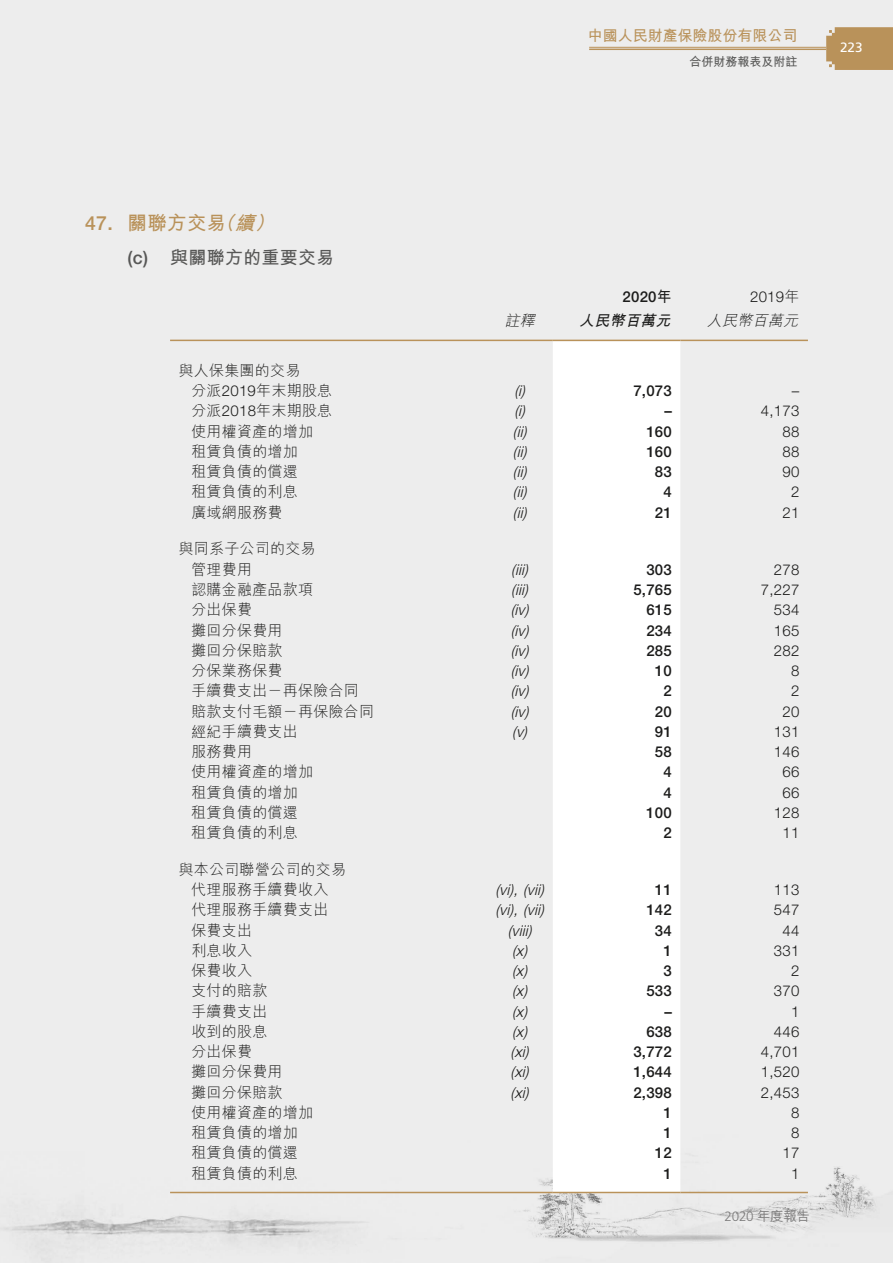
<style>
.page{position:relative;width:893px;height:1263px;background:#ededed}
.page>*{position:absolute;margin:0;border:0;box-sizing:border-box;transform-origin:0 0}
.t1{font:700 19.5px "M Hei HK";letter-spacing:.015em;color:#b9925a}
.t2{font:700 18px "M Hei HK";letter-spacing:.015em;color:#575756}
.t3{font:300 15px/20.2px "M Hei HK";letter-spacing:.015em;color:#1c1c1b}
.t4{font:italic 300 15px "Helvetica Neue LT Std";color:#1c1c1b}
.t5{font:300 15px "Helvetica Neue LT Std";letter-spacing:.015em;color:#1c1c1b}
.t6{font:500 15px "Helvetica Neue LT Std";letter-spacing:.015em;color:#1c1c1b}
.t7{font:700 15px "M Hei HK";letter-spacing:-.005em;color:#b9925a}
.t8{font:italic 300 15px "M Hei HK";color:#1c1c1b}
.t9{font:italic 700 15px "M Hei HK";color:#1c1c1b}
.t10{font:300 13.5px "Frutiger LT Std";color:#7c7b7b}
.t11{font:13.5px "Frutiger LT Std";color:#fff}
.t12{font:700 12px "M Hei HK";letter-spacing:-.005em;color:#575756}
.s1{font-family:"Helvetica Neue LT Std";font-weight:500}
.s2{font-style:italic}
.s3{font-family:"Helvetica Neue LT Std"}
.s4{font-family:"M Hei HK";font-weight:700}
.s5{font-family:"M Hei HK"}
.s6{font-family:"M Hei HK";font-weight:500}
</style>
<div class="page">
<svg style="left:826px;top:27px;width:67px;height:43px;background:#bb9661"></svg>
<hr style="left:589px;top:47px;width:237px;height:1px;background:#b9925a">
<hr style="left:589px;top:49px;width:237px;height:1px;background:#b9925a">
<div style="left:553px;top:342px;width:127px;height:850px;background:#fff"></div>
<hr style="left:170px;top:340px;width:319px;height:1px;background:#b9925a">
<hr style="left:489px;top:340px;width:64px;height:1px;background:#b9925a">
<hr style="left:553px;top:340px;width:127px;height:1px;background:#b9925a">
<hr style="left:680px;top:340px;width:128px;height:1px;background:#b9925a">
<hr style="left:170px;top:1192px;width:319px;height:1px;background:#b9925a">
<hr style="left:489px;top:1192px;width:64px;height:1px;background:#b9925a">
<hr style="left:553px;top:1192px;width:127px;height:1px;background:#b9925a">
<hr style="left:680px;top:1192px;width:128px;height:1px;background:#b9925a">
<p class="t7" style="left:588px;top:24px;width:211px">中國人民財產保險股份有限公司</p>
<p class="t12" style="left:690px;top:53px;width:109px">合併財務報表及附註</p>
<p class="t11" style="left:840px;top:40px;width:24px">223</p>
<h1 class="t1" style="left:85px;top:209px;width:197px"><span class="s1">47.</span> 關聯方交易<span class="s2">（續）</span></h1>
<p class="t2" style="left:128px;top:244px;width:208px"><span class="s1">(c)</span> 與關聯方的重要交易</p>
<p class="t3" style="left:191px;top:360px;width:142px;text-indent:-13px">與人保集團的交易<br>分派<span class="s3">2019</span>年末期股息</p>
<p class="t6" style="left:622px;top:287px;width:51px">2020<span class="s4">年</span></p>
<p class="t5" style="left:750px;top:287px;width:51px">2019<span class="s5">年</span></p>
<p class="t8" style="left:504px;top:310px;width:36px">註釋</p>
<p class="t9" style="left:579px;top:310px;width:97px">人民幣百萬元</p>
<p class="t8" style="left:707px;top:310px;width:97px">人民幣百萬元</p>
<p class="t4" style="left:514px;top:382px;width:12px">(i)</p>
<p class="t6" style="left:633px;top:382px;width:40px">7,073</p>
<p class="t5" style="left:792px;top:382px;width:9px">–</p>
<p class="t3" style="left:191px;top:400px;width:142px">分派<span class="s3">2018</span>年末期股息</p>
<p class="t4" style="left:514px;top:402px;width:12px">(i)</p>
<p class="t6" style="left:664px;top:402px;width:9px">–</p>
<p class="t5" style="left:761px;top:402px;width:40px">4,173</p>
<p class="t3" style="left:191px;top:420px;width:123px">使用權資產的增加</p>
<p class="t4" style="left:513px;top:422px;width:15px">(ii)</p>
<p class="t6" style="left:646px;top:422px;width:27px">160</p>
<p class="t5" style="left:782px;top:422px;width:18px">88</p>
<p class="t3" style="left:191px;top:441px;width:108px">租賃負債的增加</p>
<p class="t4" style="left:513px;top:442px;width:15px">(ii)</p>
<p class="t6" style="left:646px;top:443px;width:27px">160</p>
<p class="t5" style="left:782px;top:442px;width:18px">88</p>
<p class="t3" style="left:191px;top:461px;width:108px">租賃負債的償還</p>
<p class="t4" style="left:513px;top:463px;width:15px">(ii)</p>
<p class="t6" style="left:655px;top:463px;width:18px">83</p>
<p class="t5" style="left:782px;top:463px;width:18px">90</p>
<p class="t3" style="left:191px;top:481px;width:108px">租賃負債的利息</p>
<p class="t4" style="left:513px;top:483px;width:15px">(ii)</p>
<p class="t6" style="left:663px;top:483px;width:10px">4</p>
<p class="t5" style="left:791px;top:483px;width:10px">2</p>
<p class="t3" style="left:191px;top:501px;width:93px">廣域網服務費</p>
<p class="t4" style="left:513px;top:503px;width:15px">(ii)</p>
<p class="t6" style="left:655px;top:503px;width:18px">21</p>
<p class="t5" style="left:782px;top:503px;width:18px">21</p>
<p class="t3" style="left:191px;top:538px;width:126px;text-indent:-13px">與同系子公司的交易管理費用</p>
<p class="t4" style="left:511px;top:560px;width:18px">(iii)</p>
<p class="t6" style="left:646px;top:560px;width:27px">303</p>
<p class="t5" style="left:774px;top:560px;width:27px">278</p>
<p class="t3" style="left:191px;top:579px;width:123px">認購金融產品款項</p>
<p class="t4" style="left:511px;top:580px;width:18px">(iii)</p>
<p class="t6" style="left:633px;top:581px;width:40px">5,765</p>
<p class="t5" style="left:761px;top:580px;width:40px">7,227</p>
<p class="t3" style="left:191px;top:599px;width:62px">分出保費</p>
<p class="t4" style="left:511px;top:601px;width:19px">(iv)</p>
<p class="t6" style="left:646px;top:601px;width:27px">615</p>
<p class="t5" style="left:774px;top:601px;width:27px">534</p>
<p class="t3" style="left:191px;top:619px;width:93px">攤回分保費用</p>
<p class="t4" style="left:511px;top:621px;width:19px">(iv)</p>
<p class="t6" style="left:646px;top:621px;width:27px">234</p>
<p class="t5" style="left:774px;top:621px;width:27px">165</p>
<p class="t3" style="left:191px;top:639px;width:93px">攤回分保賠款</p>
<p class="t4" style="left:511px;top:641px;width:19px">(iv)</p>
<p class="t6" style="left:646px;top:641px;width:27px">285</p>
<p class="t5" style="left:774px;top:641px;width:27px">282</p>
<p class="t3" style="left:191px;top:660px;width:93px">分保業務保費</p>
<p class="t4" style="left:511px;top:661px;width:19px">(iv)</p>
<p class="t6" style="left:655px;top:662px;width:18px">10</p>
<p class="t5" style="left:791px;top:661px;width:10px">8</p>
<p class="t3" style="left:191px;top:680px;width:169px">手續費支出－再保險合同</p>
<p class="t4" style="left:511px;top:682px;width:19px">(iv)</p>
<p class="t6" style="left:663px;top:682px;width:10px">2</p>
<p class="t5" style="left:791px;top:682px;width:10px">2</p>
<p class="t3" style="left:191px;top:700px;width:184px">賠款支付毛額－再保險合同</p>
<p class="t4" style="left:511px;top:702px;width:19px">(iv)</p>
<p class="t6" style="left:655px;top:702px;width:18px">20</p>
<p class="t5" style="left:782px;top:702px;width:18px">20</p>
<p class="t3" style="left:191px;top:720px;width:108px">經紀手續費支出</p>
<p class="t4" style="left:512px;top:722px;width:16px">(v)</p>
<p class="t6" style="left:655px;top:722px;width:18px">91</p>
<p class="t5" style="left:774px;top:722px;width:27px">131</p>
<p class="t3" style="left:191px;top:741px;width:62px">服務費用</p>
<p class="t6" style="left:655px;top:743px;width:18px">58</p>
<p class="t5" style="left:774px;top:742px;width:27px">146</p>
<p class="t3" style="left:191px;top:761px;width:123px">使用權資產的增加</p>
<p class="t6" style="left:663px;top:763px;width:10px">4</p>
<p class="t5" style="left:782px;top:763px;width:18px">66</p>
<p class="t3" style="left:191px;top:781px;width:108px">租賃負債的增加</p>
<p class="t6" style="left:663px;top:783px;width:10px">4</p>
<p class="t5" style="left:782px;top:783px;width:18px">66</p>
<p class="t3" style="left:191px;top:801px;width:108px">租賃負債的償還</p>
<p class="t6" style="left:646px;top:803px;width:27px">100</p>
<p class="t5" style="left:774px;top:803px;width:27px">128</p>
<p class="t3" style="left:191px;top:822px;width:108px">租賃負債的利息</p>
<p class="t6" style="left:663px;top:824px;width:10px">2</p>
<p class="t5" style="left:782px;top:823px;width:18px">11</p>
<p class="t3" style="left:179px;top:858px;width:169px;text-align:center">與本公司聯營公司的交易代理服務手續費收入</p>
<p class="t4" style="left:495px;top:880px;width:50px">(vi) , (vii)</p>
<p class="t6" style="left:655px;top:881px;width:18px">11</p>
<p class="t5" style="left:774px;top:880px;width:27px">113</p>
<p class="t3" style="left:191px;top:899px;width:139px">代理服務手續費支出</p>
<p class="t4" style="left:495px;top:901px;width:50px">(vi) , (vii)</p>
<p class="t6" style="left:646px;top:901px;width:27px">142</p>
<p class="t5" style="left:774px;top:901px;width:27px">547</p>
<p class="t3" style="left:191px;top:919px;width:62px">保費支出</p>
<p class="t4" style="left:508px;top:921px;width:25px">(viii)</p>
<p class="t6" style="left:655px;top:921px;width:18px">34</p>
<p class="t5" style="left:782px;top:921px;width:18px">44</p>
<p class="t3" style="left:191px;top:939px;width:62px">利息收入</p>
<p class="t4" style="left:512px;top:941px;width:17px">(x)</p>
<p class="t6" style="left:663px;top:941px;width:10px">1</p>
<p class="t5" style="left:774px;top:941px;width:27px">331</p>
<p class="t3" style="left:191px;top:960px;width:62px">保費收入</p>
<p class="t4" style="left:512px;top:961px;width:17px">(x)</p>
<p class="t6" style="left:663px;top:962px;width:10px">3</p>
<p class="t5" style="left:791px;top:961px;width:10px">2</p>
<p class="t3" style="left:191px;top:980px;width:78px">支付的賠款</p>
<p class="t4" style="left:512px;top:982px;width:17px">(x)</p>
<p class="t6" style="left:646px;top:982px;width:27px">533</p>
<p class="t5" style="left:774px;top:982px;width:27px">370</p>
<p class="t3" style="left:191px;top:1000px;width:78px">手續費支出</p>
<p class="t4" style="left:512px;top:1002px;width:17px">(x)</p>
<p class="t6" style="left:664px;top:1002px;width:9px">–</p>
<p class="t5" style="left:791px;top:1002px;width:10px">1</p>
<p class="t3" style="left:191px;top:1020px;width:78px">收到的股息</p>
<p class="t4" style="left:512px;top:1022px;width:17px">(x)</p>
<p class="t6" style="left:646px;top:1022px;width:27px">638</p>
<p class="t5" style="left:774px;top:1022px;width:27px">446</p>
<p class="t3" style="left:191px;top:1041px;width:62px">分出保費</p>
<p class="t4" style="left:511px;top:1042px;width:20px">(xi)</p>
<p class="t6" style="left:633px;top:1043px;width:40px">3,772</p>
<p class="t5" style="left:761px;top:1042px;width:40px">4,701</p>
<p class="t3" style="left:191px;top:1061px;width:93px">攤回分保費用</p>
<p class="t4" style="left:511px;top:1063px;width:20px">(xi)</p>
<p class="t6" style="left:633px;top:1063px;width:40px">1,644</p>
<p class="t5" style="left:761px;top:1063px;width:40px">1,520</p>
<p class="t3" style="left:191px;top:1081px;width:93px">攤回分保賠款</p>
<p class="t4" style="left:511px;top:1083px;width:20px">(xi)</p>
<p class="t6" style="left:633px;top:1083px;width:40px">2,398</p>
<p class="t5" style="left:761px;top:1083px;width:40px">2,453</p>
<p class="t3" style="left:191px;top:1101px;width:123px">使用權資產的增加</p>
<p class="t6" style="left:663px;top:1103px;width:10px">1</p>
<p class="t5" style="left:791px;top:1103px;width:10px">8</p>
<p class="t3" style="left:191px;top:1122px;width:108px">租賃負債的增加</p>
<p class="t6" style="left:663px;top:1124px;width:10px">1</p>
<p class="t5" style="left:791px;top:1123px;width:10px">8</p>
<p class="t3" style="left:191px;top:1142px;width:108px">租賃負債的償還</p>
<p class="t6" style="left:655px;top:1144px;width:18px">12</p>
<p class="t5" style="left:782px;top:1144px;width:18px">17</p>
<p class="t3" style="left:191px;top:1162px;width:108px">租賃負債的利息</p>
<p class="t6" style="left:663px;top:1164px;width:10px">1</p>
<p class="t5" style="left:791px;top:1164px;width:10px">1</p>
<p class="t10" style="left:724px;top:1208px;width:87px">2020 <span class="s6">年度報告</span></p>
</div>
